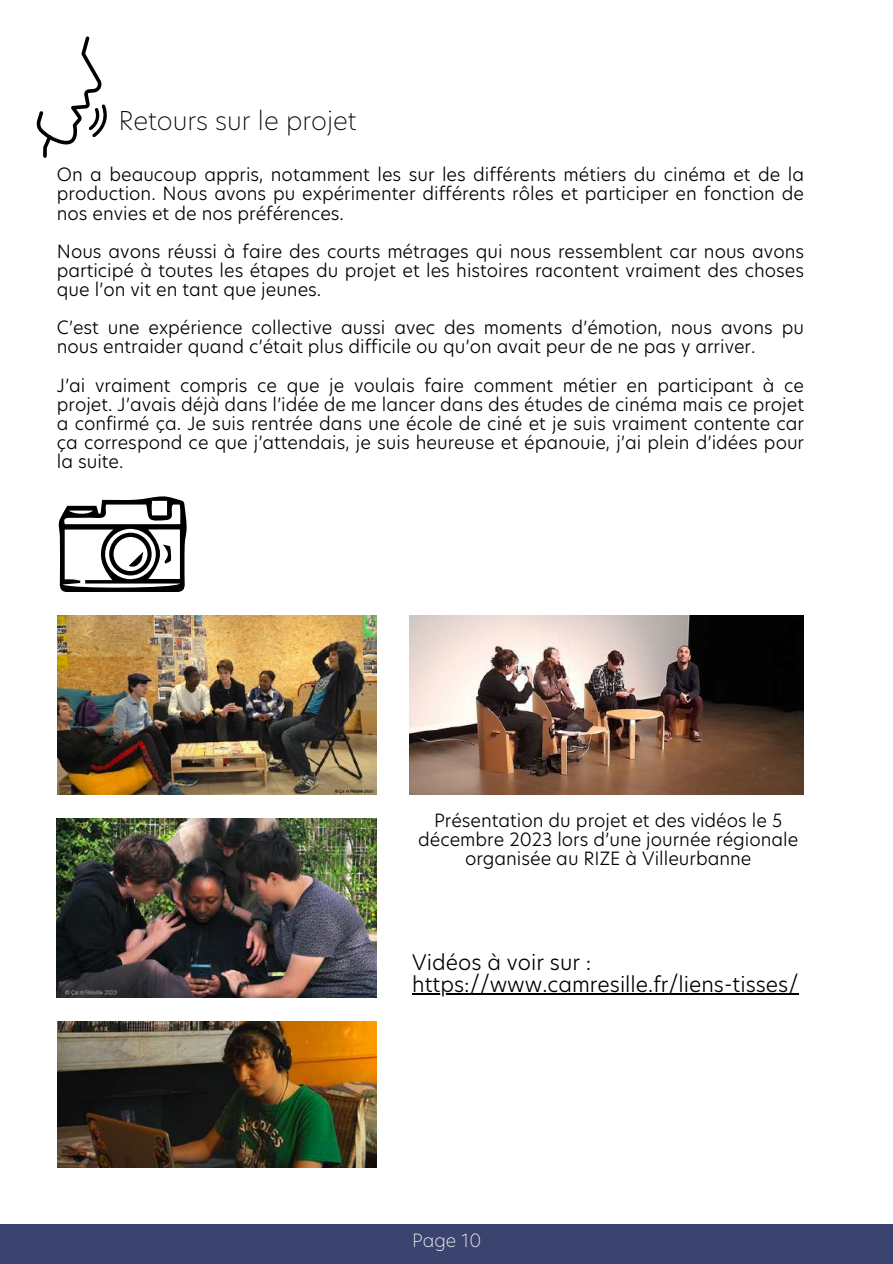
<style>
.page{position:relative;width:893px;height:1264px;background:#fff}
.page>*{position:absolute;margin:0;border:0;box-sizing:border-box;transform-origin:0 0}
.t1{font:200 25.5px "Hero New";color:#000}
.t2{font:300 21px/22.5px "Hero New";color:#000}
.t3{font:300 18px/19.2px "Hero New";color:#000;text-align:justify}
.t4{font:200 18px "Hero New";color:#fff}
</style>
<div class="page">
<div style="left:0;top:1224px;width:892px;height:39px;background:#3b436f"></div>
<svg style="left:36px;top:36px;width:71px;height:122px"></svg>
<svg style="left:58px;top:496px;width:129px;height:96px"></svg>
<img style="left:409px;top:615px;width:394px;height:179px">
<img style="left:57px;top:818px;width:319px;height:179px">
<img style="left:57px;top:615px;width:320px;height:179px">
<img style="left:57px;top:1021px;width:320px;height:146px">
<hr style="left:412px;top:993px;width:386px;height:1px;background:#000">
<h1 class="t1" style="left:118px;top:103px;width:240px">Retours sur le projet</h1>
<p class="t3" style="left:57px;top:165px;width:748px">On a beaucoup appris, notamment les sur les différents métiers du cinéma et de la production. Nous avons pu expérimenter différents rôles et participer en fonction de nos envies et de nos préférences.</p>
<p class="t3" style="left:57px;top:242px;width:748px">Nous avons réussi à faire des courts métrages qui nous ressemblent car nous avons participé à toutes les étapes du projet et les histoires racontent vraiment des choses que l’on vit en tant que jeunes.</p>
<p class="t3" style="left:57px;top:318px;width:748px">C’est une expérience collective aussi avec des moments d’émotion, nous avons pu nous entraider quand c’était plus difficile ou qu’on avait peur de ne pas y arriver.</p>
<p class="t3" style="left:57px;top:376px;width:748px">J’ai vraiment compris ce que je voulais faire comment métier en participant à ce projet. J’avais déjà dans l’idée de me lancer dans des études de cinéma mais ce projet a confirmé ça. Je suis rentrée dans une école de ciné et je suis vraiment contente car ça correspond ce que j’attendais, je suis heureuse et épanouie, j’ai plein d’idées pour la suite.</p>
<p class="t3" style="left:418px;top:810px;width:381px;text-align:center">Présentation du projet et des vidéos le 5 décembre 2023 lors d’une journée régionale organisée au RIZE à Villeurbanne</p>
<p class="t2" style="left:412px;top:951px;width:387px">Vidéos à voir sur : https://www.camresille.fr/liens-tisses/</p>
<p class="t4" style="left:412px;top:1227px;width:70px">Page 10</p>
</div>
